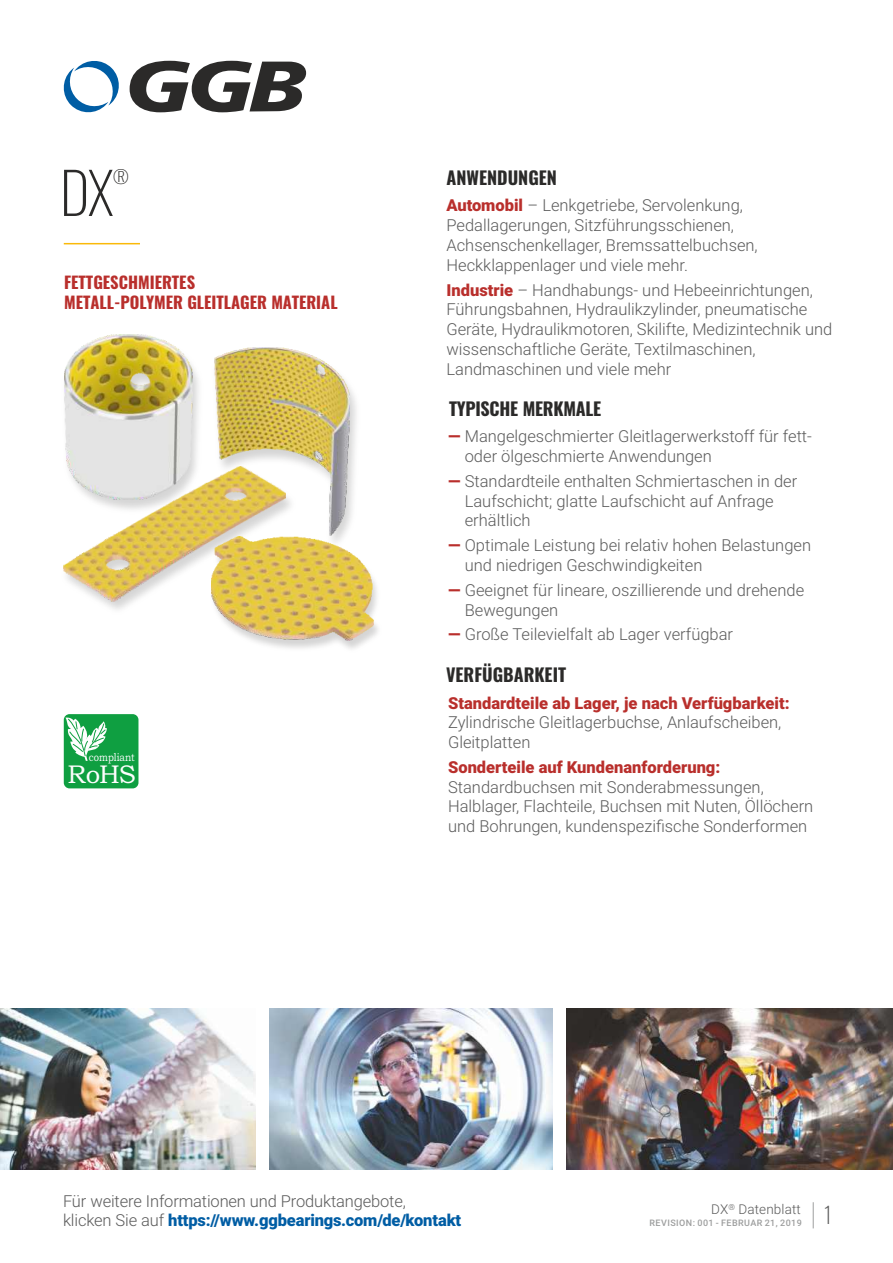
<style>
.page{position:relative;width:893px;height:1263px;background:#fff}
.page>*{position:absolute;margin:0;border:0;box-sizing:border-box;transform-origin:0 0}
.t1{font:200 57px "Oswald";color:#2b2a29}
.t2{font:25.65px "Bookman Old Style";color:#fefefe}
.t3{font:200 22.5px "Oswald";color:#5b5b5b}
.t4{font:700 18px "Oswald";color:#2b2a29}
.t5{font:200 18px "Oswald";color:#2b2a29}
.t6{font:300 16.5px/19.8px "Roboto";color:#5b5b5b}
.t7{font:900 16.5px "Roboto";color:#b92f2c}
.t8{font:700 16.5px/19.5px "Oswald";color:#b92f2c}
.t9{font:300 13.5px "Roboto";letter-spacing:.01em;color:#5b5b5b}
.t10{font:11.25px "Bookman Old Style";color:#fefefe;scale:.84 1}
.t11{font:500 9px "Roboto";letter-spacing:.05em;color:#9d9e9e}
.t12{font:300 8.25px "Roboto";color:#5b5b5b}
.s1{font-weight:900;color:#b92f2c}
.s2{font-weight:900;color:#005da4}
</style>
<div class="page">
<svg style="left:63px;top:61px;width:56px;height:52px"></svg>
<svg style="left:130px;top:61px;width:176px;height:51px"></svg>
<img style="left:0;top:1008px;width:256px;height:161px">
<img style="left:269px;top:1008px;width:284px;height:161px">
<img style="left:566px;top:1008px;width:327px;height:161px">
<svg style="left:813px;top:1202px;width:1px;height:26px"></svg>
<hr style="left:64px;top:243px;width:76px;height:1px;background:#fab909">
<img style="left:64px;top:334px;width:129px;height:127px">
<img style="left:247px;top:347px;width:110px;height:177px">
<img style="left:214px;top:348px;width:135px;height:186px">
<img style="left:63px;top:461px;width:240px;height:149px">
<img style="left:64px;top:466px;width:222px;height:135px">
<img style="left:206px;top:534px;width:172px;height:115px">
<img style="left:212px;top:536px;width:161px;height:104px">
<div style="left:64px;top:714px;width:74px;height:74px;background:#0f9f41;border-radius:6px"></div>
<svg style="left:63px;top:717px;width:44px;height:44px"></svg>
<p class="t5" style="left:113px;top:164px;width:17px">®</p>
<h1 class="t1" style="left:60px;top:154px;width:55px">DX</h1>
<p class="t8" style="left:64px;top:273px;width:275px">FETTGESCHMIERTES<br>METALL-POLYMER GLEITLAGER MATERIAL</p>
<p class="t10" style="left:89px;top:752px;width:56px">compliant</p>
<h2 class="t2" style="left:67px;top:765px;width:70px">RoHS</h2>
<p class="t4" style="left:446px;top:165px;width:112px">ANWENDUNGEN</p>
<p class="t6" style="left:446px;top:197px;width:313px"><span class="s1">Automobil</span> – Lenkgetriebe, Servolenkung, Pedallagerungen, Sitzführungsschienen, Achsenschenkellager, Bremssattelbuchsen, Heckklappenlager und viele mehr.</p>
<p class="t6" style="left:446px;top:282px;width:387px"><span class="s1">Industrie</span> – Handhabungs- und Hebeeinrichtungen, Führungsbahnen, Hydraulikzylinder, pneumatische Geräte, Hydraulikmotoren, Skilifte, Medizintechnik und wissenschaftliche Geräte, Textilmaschinen, Landmaschinen und viele mehr</p>
<p class="t4" style="left:449px;top:397px;width:154px">TYPISCHE MERKMALE</p>
<p class="t6" style="left:465px;top:428px;width:349px;text-indent:-17px"><span class="s1">—</span> Mangelgeschmierter Gleitlagerwerkstoff für fett&shy;oder ölgeschmierte Anwendungen</p>
<p class="t6" style="left:465px;top:473px;width:334px;text-indent:-17px"><span class="s1">—</span> Standardteile enthalten Schmiertaschen in der<br>Laufschicht; glatte Laufschicht auf Anfrage erhältlich</p>
<p class="t6" style="left:465px;top:537px;width:348px;text-indent:-17px"><span class="s1">—</span> Optimale Leistung bei relativ hohen Belastungen und niedrigen Geschwindigkeiten</p>
<p class="t6" style="left:465px;top:582px;width:341px;text-indent:-17px"><span class="s1">—</span> Geeignet für lineare, oszillierende und drehende<br>Bewegungen</p>
<p class="t6" style="left:448px;top:626px;width:287px"><span class="s1">—</span> Große Teilevielfalt ab Lager verfügbar</p>
<p class="t4" style="left:446px;top:662px;width:122px">VERFÜGBARKEIT</p>
<p class="t7" style="left:448px;top:696px;width:343px">Standardteile ab Lager, je nach Verfügbarkeit:</p>
<p class="t6" style="left:448px;top:714px;width:335px">Zylindrische Gleitlagerbuchse, Anlaufscheiben,<br>Gleitplatten</p>
<p class="t7" style="left:448px;top:760px;width:274px">Sonderteile auf Kundenanforderung:</p>
<p class="t6" style="left:448px;top:779px;width:367px">Standardbuchsen mit Sonderabmessungen,<br>Halblager, Flachteile, Buchsen mit Nuten, Öllöchern und Bohrungen, kundenspezifische Sonderformen</p>
<p class="t6" style="left:63px;top:1193px;width:400px">Für weitere Informationen und Produktangebote,<br>klicken Sie auf <span class="s2">https://www.ggbearings.com/de/kontakt</span></p>
<h3 class="t3" style="left:823px;top:1200px;width:11px">1</h3>
<p class="t12" style="left:728px;top:1204px;width:8px">®</p>
<p class="t9" style="left:711px;top:1204px;width:91px">DX Datenblatt</p>
<p class="t11" style="left:650px;top:1219px;width:154px">REVISION: 001 - FEBRUAR 21, 2019</p>
</div>
